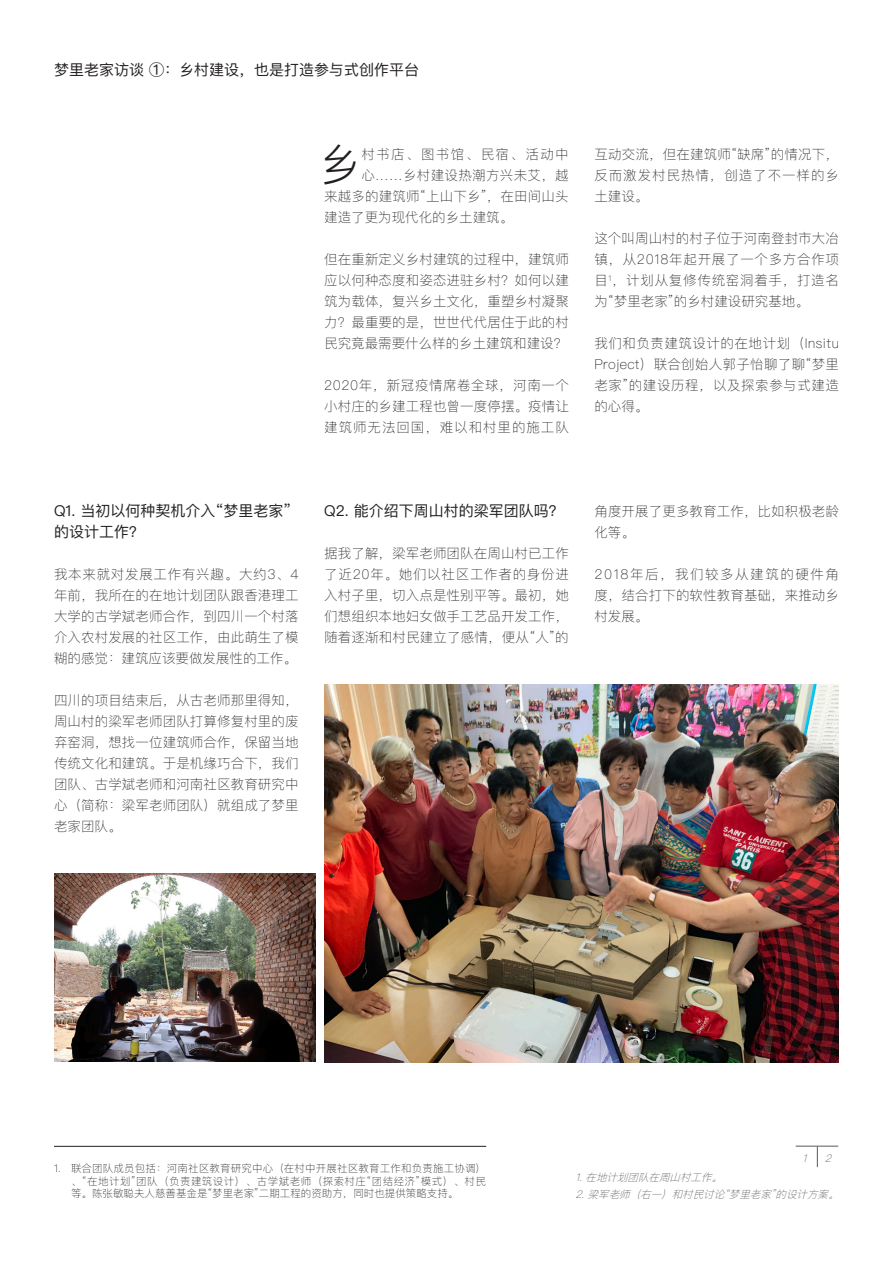
<style>
.page{position:relative;width:893px;height:1263px;background:#fff}
.page>*{position:absolute;margin:0;border:0;box-sizing:border-box;transform-origin:0 0}
.t1{font:300 42.9px "Ping Fang SC";color:#231f20}
.subtitle{font:15px/21px "Ping Fang SC";color:#231f20}
.t2{font:100 13.5px/21px "Ping Fang SC";letter-spacing:.005em;color:#231f20;text-align:justify}
.t3{font:100 13.5px "Ping Fang SC";letter-spacing:.025em;color:#231f20}
.t4{font:100 13.5px "Ping Fang SC";letter-spacing:.105em;color:#231f20}
.t5{font:100 10.5px/12.6px "Ping Fang SC";color:#231f20;text-align:justify}
.Pic_note{font:italic 100 10.5px "Ping Fang SC";color:#57585a}
</style>
<div class="page">
<img style="left:324px;top:684px;width:515px;height:378px">
<hr style="left:54px;top:1146px;width:432px;height:1px;background:#231f20">
<img style="left:54px;top:873px;width:262px;height:189px">
<svg style="left:817px;top:1147px;width:1px;height:20px"></svg>
<hr style="left:796px;top:1146px;width:42px;height:1px;background:#57585a">
<p class="subtitle" style="left:54px;top:59px;width:366px">梦里老家访谈 ①：乡村建设，也是打造参与式创作平台</p>
<p class="t1" style="left:319px;top:138px;width:44px">乡</p>
<p class="t4" style="left:361px;top:146px;width:209px">村书店、图书馆、民宿、活动中</p>
<p class="t3" style="left:361px;top:167px;width:209px">心……乡村建设热潮方兴未艾，越</p>
<p class="t2" style="left:324px;top:186px;width:246px">来越多的建筑师“上山下乡”，在田间山头</p>
<p class="t2" style="left:324px;top:207px;width:191px">建造了更为现代化的乡土建筑。</p>
<p class="t2" style="left:324px;top:249px;width:246px">但在重新定义乡村建筑的过程中，建筑师应以何种态度和姿态进驻乡村？如何以建筑为载体，复兴乡土文化，重塑乡村凝聚力？最重要的是，世世代代居住于此的村民究竟最需要什么样的乡土建筑和建设？</p>
<p class="t2" style="left:324px;top:375px;width:246px">2020年，新冠疫情席卷全球，河南一个小村庄的乡建工程也曾一度停摆。疫情让建筑师无法回国，难以和村里的施工队</p>
<p class="t2" style="left:594px;top:144px;width:246px">互动交流，但在建筑师“缺席”的情况下，反而激发村民热情，创造了不一样的乡土建设。</p>
<p class="t2" style="left:594px;top:228px;width:246px">这个叫周山村的村子位于河南登封市大冶镇，从2018年起开展了一个多方合作项目<sup>1</sup>，计划从复修传统窑洞着手，打造名为“梦里老家”的乡村建设研究基地。</p>
<p class="t2" style="left:594px;top:333px;width:246px">我们和负责建筑设计的在地计划（Insitu Project）联合创始人郭子怡聊了聊“梦里老家”的建设历程，以及探索参与式建造的心得。</p>
<p class="subtitle" style="left:54px;top:500px;width:239px">Q1. 当初以何种契机介入“梦里老家”的设计工作？</p>
<p class="t2" style="left:54px;top:564px;width:246px">我本来就对发展工作有兴趣。大约3、4年前，我所在的在地计划团队跟香港理工大学的古学斌老师合作，到四川一个村落介入农村发展的社区工作，由此萌生了模糊的感觉：建筑应该要做发展性的工作。</p>
<p class="t2" style="left:54px;top:690px;width:246px">四川的项目结束后，从古老师那里得知，周山村的梁军老师团队打算修复村里的废弃窑洞，想找一位建筑师合作，保留当地传统文化和建筑。于是机缘巧合下，我们团队、古学斌老师和河南社区教育研究中心（简称：梁军老师团队）就组成了梦里老家团队。</p>
<p class="subtitle" style="left:324px;top:500px;width:241px">Q2. 能介绍下周山村的梁军团队吗？</p>
<p class="t2" style="left:324px;top:543px;width:246px">据我了解，梁军老师团队在周山村已工作了近20年。她们以社区工作者的身份进入村子里，切入点是性别平等。最初，她们想组织本地妇女做手工艺品开发工作，随着逐渐和村民建立了感情，便从“人”的</p>
<p class="t2" style="left:594px;top:501px;width:246px">角度开展了更多教育工作，比如积极老龄化等。</p>
<p class="t2" style="left:594px;top:564px;width:246px">2018年后，我们较多从建筑的硬件角度，结合打下的软性教育基础，来推动乡村发展。</p>
<p class="t5" style="left:71px;top:1162px;width:417px;text-indent:-17px">1. 联合团队成员包括：河南社区教育研究中心（在村中开展社区教育工作和负责施工协调）、“在地计划”团队（负责建筑设计）、古学斌老师（探索村庄“团结经济”模式）、村民等。陈张敏聪夫人慈善基金是“梦里老家”二期工程的资助方，同时也提供策略支持。</p>
<p class="Pic_note" style="left:802px;top:1152px;width:9px">1</p>
<p class="Pic_note" style="left:825px;top:1152px;width:11px">2</p>
<p class="Pic_note" style="left:575px;top:1171px;width:152px">1.在地计划团队在周山村工作。</p>
<p class="Pic_note" style="left:575px;top:1188px;width:268px">2.梁军老师（右一）和村民讨论“梦里老家”的设计方案。</p>
</div>
